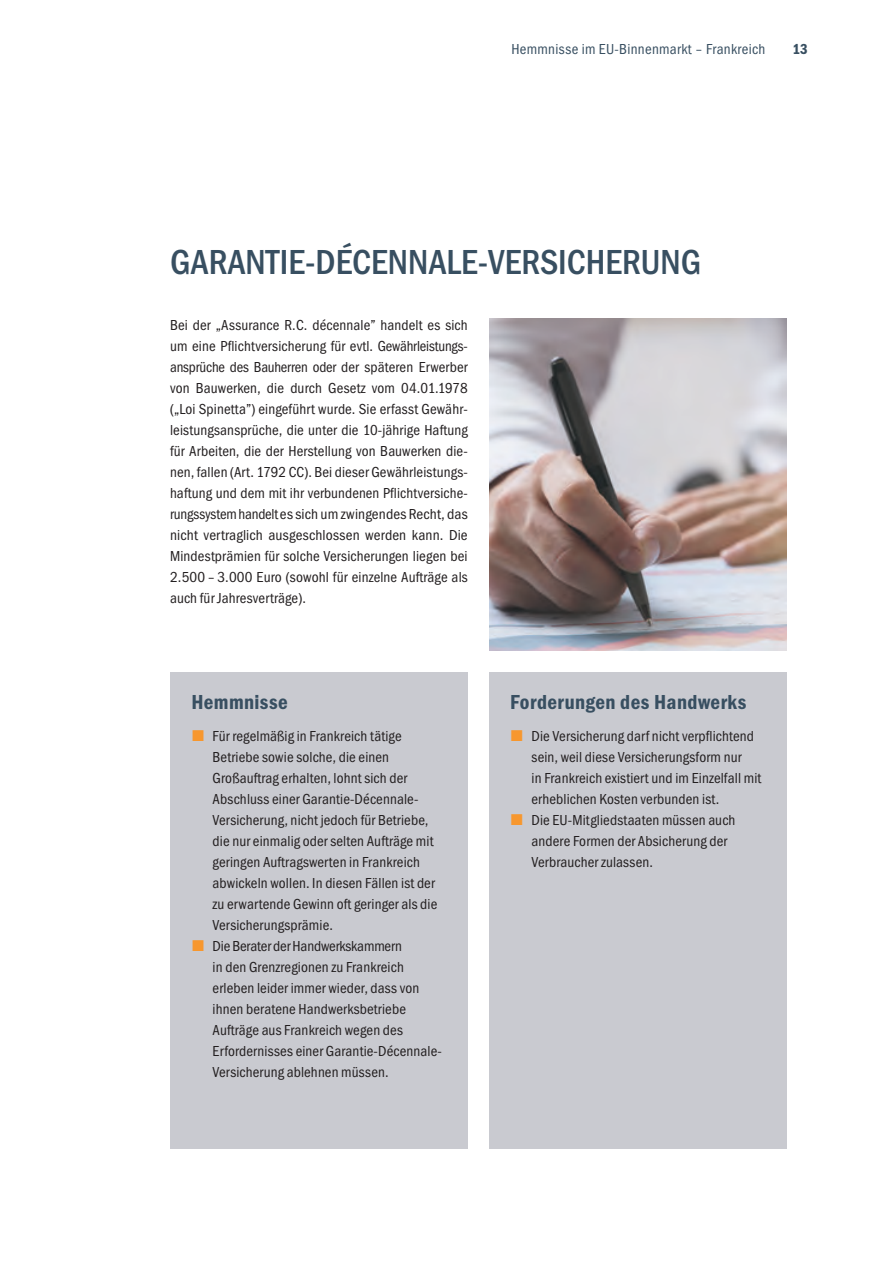
<style>
.page{position:relative;width:893px;height:1263px;background:#fff}
.page>*{position:absolute;margin:0;border:0;box-sizing:border-box;transform-origin:0 0}
.Head_2{font:500 condensed 36px "Franklin Gothic";color:#384f61}
.Subhead_Grau{font:600 condensed 21px "Franklin Gothic";letter-spacing:.02em;color:#384f61}
.Copy_Block{font:condensed 15px/21px "Franklin Gothic";letter-spacing:.01em;color:#231f20}
.Skyline{font:condensed 15px "Franklin Gothic";letter-spacing:.02em;color:#384f61}
.t1{font:600 condensed 15px "Franklin Gothic";color:#384f61}
</style>
<div class="page">
<img style="left:489px;top:319px;width:298px;height:332px">
<div style="left:170px;top:672px;width:298px;height:476px;background:#c9cad0"></div>
<div style="left:489px;top:672px;width:298px;height:476px;background:#c9cad0"></div>
<p class="Skyline" style="left:511px;top:40px;width:255px">Hemmnisse im EU-Binnenmarkt – Frankreich</p>
<p class="t1" style="left:793px;top:40px;width:17px">13</p>
<p class="Head_2" style="left:170px;top:241px;width:532px">GARANTIE-DÉCENNALE-VERSICHERUNG</p>
<p class="Copy_Block" style="left:170px;top:315px;width:299px;text-align:justify">Bei der „Assurance R.C. décennale” handelt es sich um eine Pflichtversicherung für evtl. Gewährleistungs&shy;ansprüche des Bauherren oder der späteren Erwerber von Bauwerken, die durch Gesetz vom 04.01.1978 („Loi Spinetta”) eingeführt wurde. Sie erfasst Gewähr&shy;leistungsansprüche, die unter die 10-jährige Haftung für Arbeiten, die der Herstellung von Bauwerken die&shy;nen, fallen (Art. 1792 CC). Bei dieser Gewährleistungs&shy;haftung und dem mit ihr verbundenen Pflichtversiche&shy;rungssystemhandeltessich umzwingendes Recht, das nicht vertraglich ausgeschlossen werden kann. Die Mindestprämien für solche Versicherungen liegen bei 2.500 – 3.000 Euro (sowohl für einzelne Aufträge als auch für Jahresverträge).</p>
<p class="Subhead_Grau" style="left:191px;top:690px;width:98px">Hemmnisse</p>
<p class="Subhead_Grau" style="left:510px;top:690px;width:238px">Forderungen des Handwerks</p>
<p class="Copy_Block" style="left:213px;top:725px;width:226px">Für regelmäßig in Frankreich tätige Betriebe sowie solche, die einen Großauftrag erhalten, lohnt sich der Abschluss einer Garantie-Décennale-Versicherung, nicht jedoch für Betriebe, die nur einmalig oder selten Aufträge mit geringen Auftragswerten in Frankreich abwickeln wollen. In diesen Fällen ist der zu erwartende Gewinn oft geringer als die Versicherungsprämie.</p>
<p class="Copy_Block" style="left:213px;top:935px;width:231px">Die Berater der Handwerkskammern<br>in den Grenzregionen zu Frankreich erleben leider immer wieder, dass von ihnen beratene Handwerksbetriebe Aufträge aus Frankreich wegen des Erfordernisses einer Garantie-Décennale-Versicherung ablehnen müssen.</p>
<p class="Copy_Block" style="left:531px;top:725px;width:231px">Die Versicherung darf nicht verpflichtend sein, weil diese Versicherungsform nur<br>in Frankreich existiert und im Einzelfall mit erheblichen Kosten verbunden ist.</p>
<p class="Copy_Block" style="left:531px;top:809px;width:205px">Die EU-Mitgliedstaaten müssen auch andere Formen der Absicherung der<br>Verbraucher zulassen.</p>
</div>
